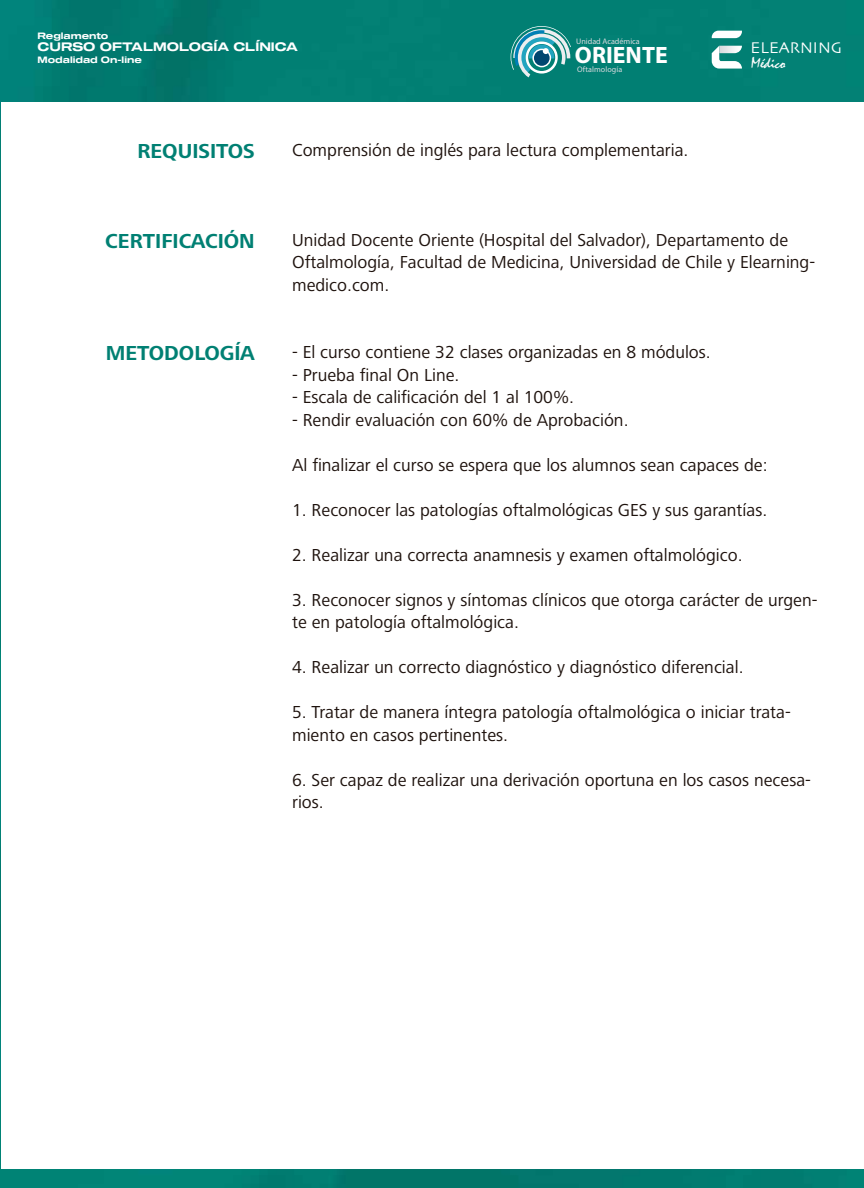
<style>
.page{position:relative;width:864px;height:1188px;background:#fff}
.page>*{position:absolute;margin:0;border:0;box-sizing:border-box;transform-origin:0 0}
.t1{font:700 23.7px "Myriad Pro";color:#fff}
.t2{font:700 21px "Frutiger Next LT";color:#008073}
.t3{font:18px/22.5px "Frutiger Next LT";color:#1e120d}
.t4{font:16.35px "Skia";color:#fff}
.t5{font:15.75px "Mistral";color:#fff}
.t6{font:12px "Sequel 100 Black 65";color:#fff}
.t7{font:9px "Sequel 100 Black 65";color:#fff}
.t8{font:8.1px "Myriad Pro";color:#d8dade}
</style>
<div class="page">
<img style="left:0;top:0;width:864px;height:1188px">
<div style="left:1px;top:102px;width:863px;height:1066px;background:#fff"></div>
<svg style="left:712px;top:31px;width:30px;height:7px"></svg>
<svg style="left:712px;top:46px;width:30px;height:23px"></svg>
<svg style="left:511px;top:26px;width:60px;height:51px;background:#4fa4a7"></svg>
<p class="t7" style="left:38px;top:30px;width:72px">Reglamento</p>
<p class="t6" style="left:38px;top:39px;width:262px">CURSO OFTALMOLOGÍA CLÍNICA</p>
<p class="t7" style="left:38px;top:54px;width:106px">Modalidad On-line</p>
<p class="t8" style="left:576px;top:36px;width:65px">Unidad Académica</p>
<h1 class="t1" style="left:575px;top:40px;width:94px">ORIENTE</h1>
<p class="t8" style="left:577px;top:64px;width:47px">Oftalmología</p>
<p class="t2" style="left:137px;top:139px;width:119px">REQUISITOS</p>
<p class="t3" style="left:292px;top:138px;width:398px">Comprensión de inglés para lectura complementaria.</p>
<p class="t4" style="left:751px;top:38px;width:93px">ELEARNING</p>
<p class="t5" style="left:751px;top:54px;width:36px">Médico</p>
<p class="t2" style="left:105px;top:229px;width:151px">CERTIFICACIÓN</p>
<p class="t2" style="left:106px;top:341px;width:150px">METODOLOGÍA</p>
<p class="t3" style="left:292px;top:228px;width:525px">Unidad Docente Oriente (Hospital del Salvador), Departamento de<br>Oftalmología, Facultad de Medicina, Universidad de Chile y Elearning&shy;medico.com.</p>
<p class="t3" style="left:292px;top:341px;width:420px">- El curso contiene 32 clases organizadas en 8 módulos.</p>
<p class="t3" style="left:292px;top:363px;width:169px">- Prueba final On Line.</p>
<p class="t3" style="left:292px;top:386px;width:284px">- Escala de calificación del 1 al 100%.</p>
<p class="t3" style="left:292px;top:408px;width:338px">- Rendir evaluación con 60% de Aprobación.</p>
<p class="t3" style="left:292px;top:453px;width:477px">Al finalizar el curso se espera que los alumnos sean capaces de:</p>
<p class="t3" style="left:292px;top:498px;width:477px">1. Reconocer las patologías oftalmológicas GES y sus garantías.</p>
<p class="t3" style="left:292px;top:543px;width:452px">2. Realizar una correcta anamnesis y examen oftalmológico.</p>
<p class="t3" style="left:292px;top:588px;width:527px">3. Reconocer signos y síntomas clínicos que otorga carácter de urgen&shy;te en patología oftalmológica.</p>
<p class="t3" style="left:292px;top:656px;width:453px">4. Realizar un correcto diagnóstico y diagnóstico diferencial.</p>
<p class="t3" style="left:292px;top:701px;width:500px">5. Tratar de manera íntegra patología oftalmológica o iniciar trata&shy;miento en casos pertinentes.</p>
<p class="t3" style="left:292px;top:768px;width:520px">6. Ser capaz de realizar una derivación oportuna en los casos necesa&shy;rios.</p>
</div>
